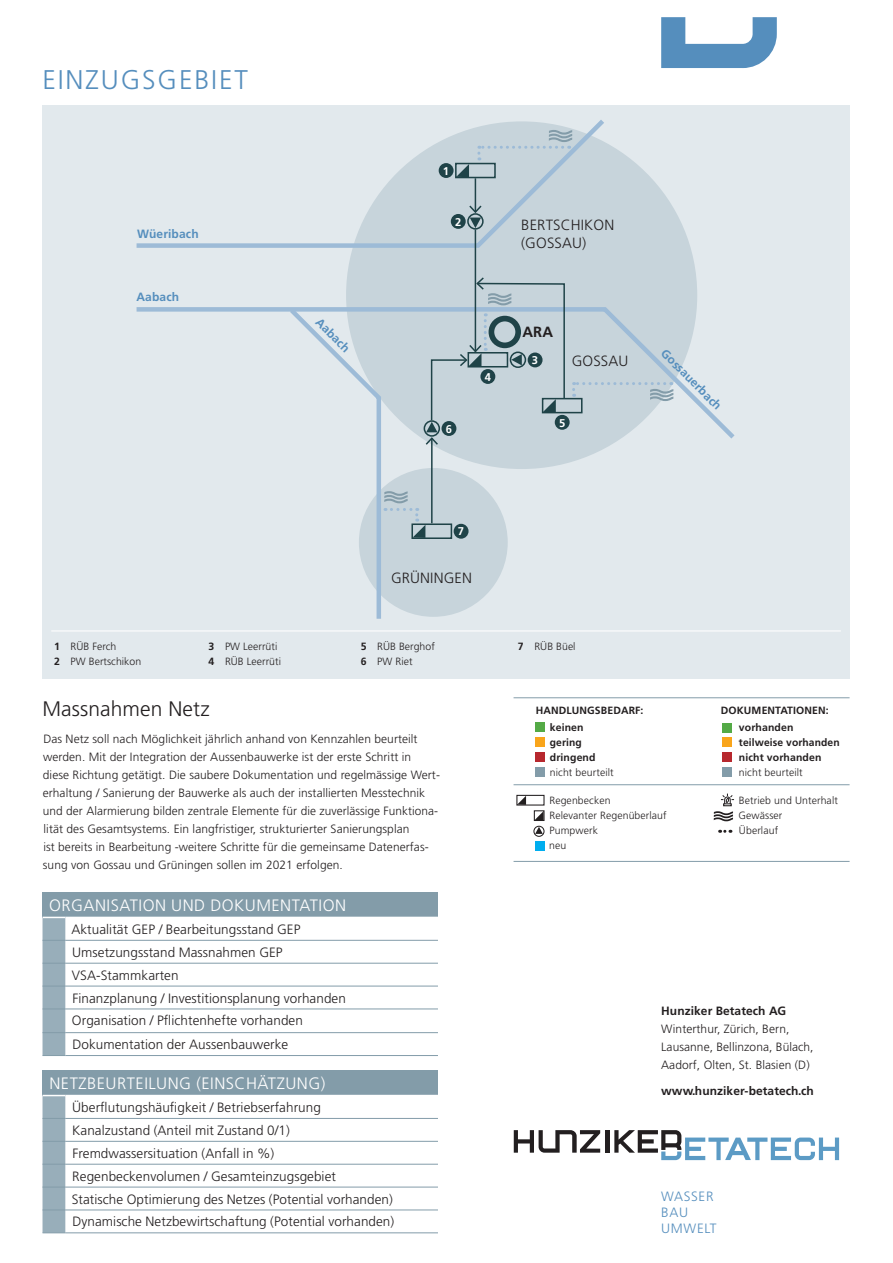
<style>
.page{position:relative;width:893px;height:1263px;background:#fff}
.page>*{position:absolute;margin:0;border:0;box-sizing:border-box;transform-origin:0 0}
.Lead_Blau{font:300 27px "Frutiger LT Std";letter-spacing:.07em;color:#558ebd}
.Bildlegende{font:300 21px "Frutiger LT Std";letter-spacing:.005em;color:#231f20}
.Grundtext{font:300 16.5px "Frutiger LT Std";letter-spacing:.03em;color:#fff}
.Bildlegende-2{font:300 14.85px/18px "Frutiger LT Std";letter-spacing:.01em;color:#231f20}
.Bildlegende-3{font:700 14.85px "Frutiger LT Std";color:#231f20}
.Grundtext-2{font:300 13.5px "Frutiger LT Std";letter-spacing:.005em;color:#231f20}
.t1{font:300 13.5px "Frutiger LT Std";letter-spacing:.05em;color:#558ebd}
.Bildlegende-4{font:300 12px/18px "Frutiger LT Std";letter-spacing:.005em;color:#231f20}
.Bildlegende-5{font:700 12px "Frutiger LT Std";letter-spacing:.01em;color:#558ebd}
.t2{font:700 12px "Frutiger LT Std";letter-spacing:.005em;color:#231f20}
.Grundtext-3{font:700 11.25px "Frutiger LT Std";color:#fff}
.Bildlegende-6{font:300 10.5px "Frutiger LT Std";letter-spacing:.01em;color:#231f20}
.Bildlegende-7{font:700 10.5px "Frutiger LT Std";letter-spacing:.01em;color:#231f20}
.s1{font-weight:700}
</style>
<div class="page">
<div style="left:43px;top:106px;width:807px;height:573px;background:#e2e9ed"></div>
<div style="left:346px;top:121px;width:351px;height:348px;background:#c7d4db;border-radius:50%"></div>
<svg style="left:136px;top:307px;width:599px;height:135px"></svg>
<svg style="left:661px;top:17px;width:116px;height:51px"></svg>
<hr style="left:51px;top:630px;width:790px;height:1px;background:#fff">
<div style="left:534px;top:810px;width:10px;height:11px;border:1px solid #231f20"></div>
<svg style="left:535px;top:811px;width:9px;height:9px"></svg>
<div style="left:516px;top:795px;width:28px;height:10px;border:1px solid #231f20"></div>
<svg style="left:517px;top:796px;width:9px;height:9px"></svg>
<div style="left:533px;top:826px;width:11px;height:11px;border:1px solid #231f20;border-radius:50%"></div>
<svg style="left:535px;top:827px;width:8px;height:7px"></svg>
<hr style="left:514px;top:697px;width:336px;height:1px;background:#839ca9">
<hr style="left:514px;top:784px;width:336px;height:1px;background:#839ca9">
<hr style="left:514px;top:861px;width:336px;height:1px;background:#839ca9">
<div style="left:535px;top:722px;width:10px;height:10px;background:#54aa46"></div>
<div style="left:722px;top:723px;width:9px;height:9px;background:#54aa46"></div>
<div style="left:535px;top:737px;width:10px;height:10px;background:#f9a51b"></div>
<div style="left:722px;top:738px;width:9px;height:9px;background:#f9a51b"></div>
<div style="left:535px;top:752px;width:10px;height:10px;background:#b7282e"></div>
<div style="left:722px;top:752px;width:9px;height:10px;background:#b7282e"></div>
<div style="left:535px;top:767px;width:10px;height:10px;background:#839ca9"></div>
<div style="left:535px;top:841px;width:10px;height:10px;background:#00aeef"></div>
<svg style="left:714px;top:793px;width:20px;height:40px"></svg>
<div style="left:722px;top:767px;width:9px;height:10px;background:#839ca9"></div>
<div style="left:542px;top:398px;width:40px;height:15px;border:2px solid #1f4348"></div>
<hr style="left:605px;top:1130px;width:4px;height:22px;background:#231f20">
<svg style="left:514px;top:1130px;width:86px;height:23px"></svg>
<svg style="left:614px;top:1130px;width:225px;height:30px"></svg>
<svg style="left:136px;top:120px;width:472px;height:130px"></svg>
<hr style="left:475px;top:229px;width:1px;height:122px;background:#1f4348">
<svg style="left:572px;top:382px;width:101px;height:19px"></svg>
<svg style="left:285px;top:276px;width:281px;height:343px"></svg>
<svg style="left:477px;top:130px;width:95px;height:30px"></svg>
<div style="left:439px;top:163px;width:15px;height:15px;background:#1f4348;border-radius:50%"></div>
<div style="left:451px;top:214px;width:15px;height:15px;background:#1f4348;border-radius:50%"></div>
<div style="left:528px;top:352px;width:15px;height:15px;background:#1f4348;border-radius:50%"></div>
<div style="left:480px;top:369px;width:15px;height:15px;background:#1f4348;border-radius:50%"></div>
<div style="left:555px;top:415px;width:15px;height:15px;background:#1f4348;border-radius:50%"></div>
<div style="left:454px;top:524px;width:15px;height:15px;background:#1f4348;border-radius:50%"></div>
<div style="left:442px;top:421px;width:14px;height:15px;background:#1f4348;border-radius:50%"></div>
<div style="left:43px;top:892px;width:395px;height:25px;background:#839ca9"></div>
<hr style="left:65px;top:940px;width:373px;height:1px;background:#839ca9">
<hr style="left:65px;top:963px;width:373px;height:1px;background:#839ca9">
<hr style="left:65px;top:986px;width:373px;height:1px;background:#839ca9">
<hr style="left:65px;top:1008px;width:373px;height:1px;background:#839ca9">
<hr style="left:65px;top:1032px;width:373px;height:1px;background:#839ca9">
<hr style="left:65px;top:1055px;width:373px;height:1px;background:#839ca9">
<div style="left:43px;top:918px;width:22px;height:138px;background:#98aeba"></div>
<div style="left:43px;top:1070px;width:395px;height:25px;background:#839ca9"></div>
<hr style="left:65px;top:1118px;width:373px;height:1px;background:#839ca9">
<hr style="left:65px;top:1141px;width:373px;height:1px;background:#839ca9">
<hr style="left:65px;top:1164px;width:373px;height:1px;background:#839ca9">
<hr style="left:65px;top:1187px;width:373px;height:1px;background:#839ca9">
<hr style="left:65px;top:1209px;width:373px;height:1px;background:#839ca9">
<hr style="left:65px;top:1232px;width:373px;height:1px;background:#839ca9">
<div style="left:43px;top:1096px;width:22px;height:137px;background:#98aeba"></div>
<p class="Lead_Blau" style="left:42px;top:65px;width:207px">EINZUGSGEBIET</p>
<p class="Bildlegende-5" style="left:137px;top:226px;width:63px">Wüeribach</p>
<p class="Bildlegende-5" style="left:137px;top:290px;width:44px">Aabach</p>
<p class="Bildlegende-5" style="left:323px;top:315px;width:44px;rotate:45deg">Aabach</p>
<p class="Grundtext-3" style="left:443px;top:164px;width:8px">1</p>
<p class="Grundtext-3" style="left:455px;top:215px;width:8px">2</p>
<p class="Grundtext-3" style="left:446px;top:422px;width:8px">6</p>
<p class="Grundtext-3" style="left:485px;top:370px;width:8px">4</p>
<p class="Bildlegende-2" style="left:521px;top:216px;width:95px">BERTSCHIKON (GOSSAU)</p>
<p class="Bildlegende-3" style="left:522px;top:323px;width:32px">ARA</p>
<p class="Grundtext-3" style="left:532px;top:354px;width:8px">3</p>
<p class="Bildlegende-2" style="left:572px;top:352px;width:58px">GOSSAU</p>
<p class="Grundtext-3" style="left:559px;top:416px;width:8px">5</p>
<p class="Bildlegende-5" style="left:668px;top:346px;width:81px;rotate:45deg">Gossauerbach</p>
<p class="Grundtext-3" style="left:458px;top:525px;width:8px">7</p>
<p class="Bildlegende-6" style="left:54px;top:641px;width:64px"><span class="s1">1</span> RÜB Ferch</p>
<p class="Bildlegende-6" style="left:54px;top:656px;width:89px"><span class="s1">2</span> PW Bertschikon</p>
<p class="Bildlegende-6" style="left:209px;top:641px;width:70px"><span class="s1">3</span> PW Leerrüti</p>
<p class="Bildlegende-6" style="left:209px;top:656px;width:74px"><span class="s1">4</span> RÜB Leerrüti</p>
<p class="Bildlegende-2" style="left:391px;top:569px;width:82px">GRÜNINGEN</p>
<p class="Bildlegende-6" style="left:361px;top:641px;width:76px"><span class="s1">5</span> RÜB Berghof</p>
<p class="Bildlegende-6" style="left:361px;top:656px;width:53px"><span class="s1">6</span> PW Riet</p>
<p class="Bildlegende" style="left:42px;top:697px;width:169px">Massnahmen Netz</p>
<p class="Bildlegende-4" style="left:43px;top:730px;width:399px">Das Netz soll nach Möglichkeit jährlich anhand von Kennzahlen beurteilt werden. Mit der Integration der Aussenbauwerke ist der erste Schritt in diese Richtung getätigt. Die saubere Dokumentation und regelmässige Wert&shy;erhaltung / Sanierung der Bauwerke als auch der installierten Messtechnik und der Alarmierung bilden zentrale Elemente für die zuverlässige Funktiona&shy;lität des Gesamtsystems. Ein langfristiger, strukturierter Sanierungsplan<br>ist bereits in Bearbeitung -weitere Schritte für die gemeinsame Datenerfas&shy;sung von Gossau und Grüningen sollen im 2021 erfolgen.</p>
<p class="Grundtext" style="left:49px;top:896px;width:299px">ORGANISATION UND DOKUMENTATION</p>
<p class="Grundtext-2" style="left:71px;top:922px;width:231px">Aktualität GEP / Bearbeitungsstand GEP</p>
<p class="Grundtext-2" style="left:72px;top:944px;width:212px">Umsetzungsstand Massnahmen GEP</p>
<p class="Grundtext-2" style="left:72px;top:967px;width:108px">VSA-Stammkarten</p>
<p class="Grundtext-2" style="left:72px;top:990px;width:275px">Finanzplanung / Investitionsplanung vorhanden</p>
<p class="Grundtext-2" style="left:72px;top:1013px;width:232px">Organisation / Pflichtenhefte vorhanden</p>
<p class="Grundtext-2" style="left:72px;top:1037px;width:217px">Dokumentation der Aussenbauwerke</p>
<p class="Grundtext" style="left:49px;top:1074px;width:278px">NETZBEURTEILUNG (EINSCHÄTZUNG)</p>
<p class="Grundtext-2" style="left:72px;top:1100px;width:250px">Überflutungshäufigkeit / Betriebserfahrung</p>
<p class="Grundtext-2" style="left:72px;top:1122px;width:219px">Kanalzustand (Anteil mit Zustand 0/1)</p>
<p class="Grundtext-2" style="left:72px;top:1145px;width:203px">Fremdwassersituation (Anfall in %)</p>
<p class="Grundtext-2" style="left:72px;top:1168px;width:265px">Regenbeckenvolumen / Gesamteinzugsgebiet</p>
<p class="Grundtext-2" style="left:72px;top:1191px;width:323px">Statische Optimierung des Netzes (Potential vorhanden)</p>
<p class="Grundtext-2" style="left:72px;top:1214px;width:323px">Dynamische Netzbewirtschaftung (Potential vorhanden)</p>
<p class="Bildlegende-6" style="left:518px;top:641px;width:59px"><span class="s1">7</span> RÜB Büel</p>
<p class="Bildlegende-7" style="left:536px;top:704px;width:109px">HANDLUNGSBEDARF:</p>
<p class="Bildlegende-7" style="left:721px;top:704px;width:109px">DOKUMENTATIONEN:</p>
<p class="Bildlegende-7" style="left:550px;top:721px;width:35px">keinen</p>
<p class="Bildlegende-7" style="left:739px;top:721px;width:56px">vorhanden</p>
<p class="Bildlegende-7" style="left:550px;top:736px;width:33px">gering</p>
<p class="Bildlegende-7" style="left:739px;top:736px;width:102px">teilweise vorhanden</p>
<p class="Bildlegende-7" style="left:550px;top:751px;width:47px">dringend</p>
<p class="Bildlegende-7" style="left:739px;top:751px;width:84px">nicht vorhanden</p>
<p class="Bildlegende-6" style="left:550px;top:767px;width:65px">nicht beurteilt</p>
<p class="Bildlegende-6" style="left:739px;top:767px;width:65px">nicht beurteilt</p>
<p class="Bildlegende-6" style="left:739px;top:794px;width:100px">Betrieb und Unterhalt</p>
<p class="Bildlegende-6" style="left:738px;top:809px;width:45px">Gewässer</p>
<p class="Bildlegende-6" style="left:739px;top:824px;width:41px">Überlauf</p>
<p class="Bildlegende-6" style="left:549px;top:794px;width:63px">Regenbecken</p>
<p class="Bildlegende-6" style="left:549px;top:809px;width:119px">Relevanter Regenüberlauf</p>
<p class="Bildlegende-6" style="left:549px;top:824px;width:50px">Pumpwerk</p>
<p class="Bildlegende-6" style="left:549px;top:839px;width:19px">neu</p>
<p class="Bildlegende-4" style="left:661px;top:1002px;width:154px"><span class="s1">Hunziker Betatech AG<br></span>Winterthur, Zürich, Bern,<br>Lausanne, Bellinzona, Bülach,<br>Aadorf, Olten, St. Blasien (D)</p>
<p class="t2" style="left:661px;top:1084px;width:154px">www.hunziker-betatech.ch</p>
<p class="t1" style="left:661px;top:1188px;width:54px">WASSER</p>
<p class="t1" style="left:661px;top:1205px;width:28px">BAU</p>
<p class="t1" style="left:661px;top:1221px;width:57px">UMWELT</p>
</div>
